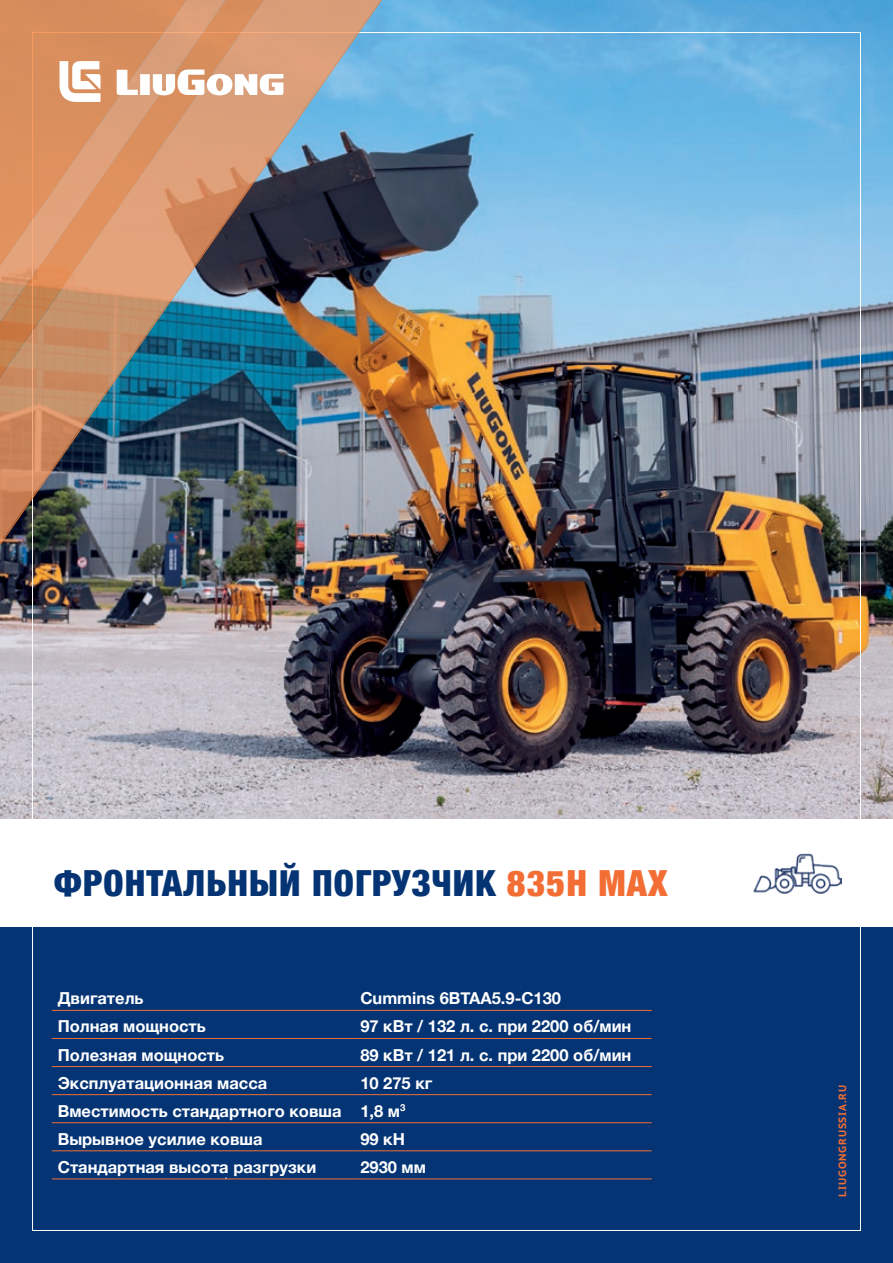
<style>
.page{position:relative;width:893px;height:1263px;background:#fff}
.page>*{position:absolute;margin:0;border:0;box-sizing:border-box;transform-origin:0 0}
.t1{font:900 condensed 36px "Helvetica Neue";letter-spacing:.03em;color:#053474}
.t2{font:700 16.5px "Helvetica Neue";color:#fff}
.t3{font:700 10.5px "PT Sans Caption";letter-spacing:.075em;color:#f26e34}
.s1{color:#f26e34}
</style>
<div class="page">
<img style="left:0;top:0;width:893px;height:1263px">
<img style="left:0;top:0;width:388px;height:561px">
<svg style="left:0;top:0;width:234px;height:340px;background:#ca916b"></svg>
<svg style="left:60px;top:61px;width:41px;height:41px"></svg>
<svg style="left:117px;top:70px;width:166px;height:25px"></svg>
<hr style="left:52px;top:1010px;width:302px;height:1px;background:#f26e34">
<hr style="left:354px;top:1010px;width:298px;height:1px;background:#f26e34">
<hr style="left:52px;top:1038px;width:302px;height:1px;background:#f26e34">
<hr style="left:354px;top:1038px;width:298px;height:1px;background:#f26e34">
<hr style="left:52px;top:1066px;width:302px;height:1px;background:#f26e34">
<hr style="left:354px;top:1066px;width:298px;height:1px;background:#f26e34">
<hr style="left:52px;top:1094px;width:302px;height:1px;background:#f26e34">
<hr style="left:354px;top:1094px;width:298px;height:1px;background:#f26e34">
<hr style="left:52px;top:1122px;width:302px;height:1px;background:#f26e34">
<hr style="left:354px;top:1122px;width:298px;height:1px;background:#f26e34">
<hr style="left:52px;top:1150px;width:302px;height:1px;background:#f26e34">
<hr style="left:354px;top:1150px;width:298px;height:1px;background:#f26e34">
<hr style="left:52px;top:1179px;width:302px;height:1px;background:#f26e34">
<hr style="left:354px;top:1179px;width:298px;height:1px;background:#f26e34">
<h2 class="t1" style="left:54px;top:854px;width:615px">ФРОНТАЛЬНЫЙ ПОГРУЗЧИК <span class="s1">835H MAX</span></h2>
<p class="t2" style="left:58px;top:985px;width:87px">Двигатель</p>
<p class="t2" style="left:360px;top:985px;width:202px">Cummins 6BTAA5.9-C130</p>
<p class="t2" style="left:58px;top:1014px;width:150px">Полная мощность</p>
<p class="t2" style="left:360px;top:1014px;width:272px">97 кВт / 132 л. с. при 2200 об/мин</p>
<p class="t2" style="left:58px;top:1042px;width:168px">Полезная мощность</p>
<p class="t2" style="left:360px;top:1042px;width:272px">89 кВт / 121 л. с. при 2200 об/мин</p>
<p class="t2" style="left:58px;top:1070px;width:211px">Эксплуатационная масса</p>
<p class="t2" style="left:360px;top:1070px;width:73px">10 275 кг</p>
<p class="t2" style="left:58px;top:1098px;width:285px">Вместимость стандартного ковша</p>
<p class="t2" style="left:360px;top:1098px;width:47px">1,8 м<sup>3</sup></p>
<p class="t2" style="left:58px;top:1126px;width:206px">Вырывное усилие ковша</p>
<p class="t2" style="left:360px;top:1126px;width:46px">99 кН</p>
<p class="t2" style="left:58px;top:1154px;width:260px">Стандартная высота разгрузки</p>
<p class="t2" style="left:360px;top:1154px;width:67px">2930 мм</p>
<p class="t3" style="left:835px;top:1197px;width:113px;rotate:-90deg">LIUGONGRUSSIA.RU</p>
</div>
